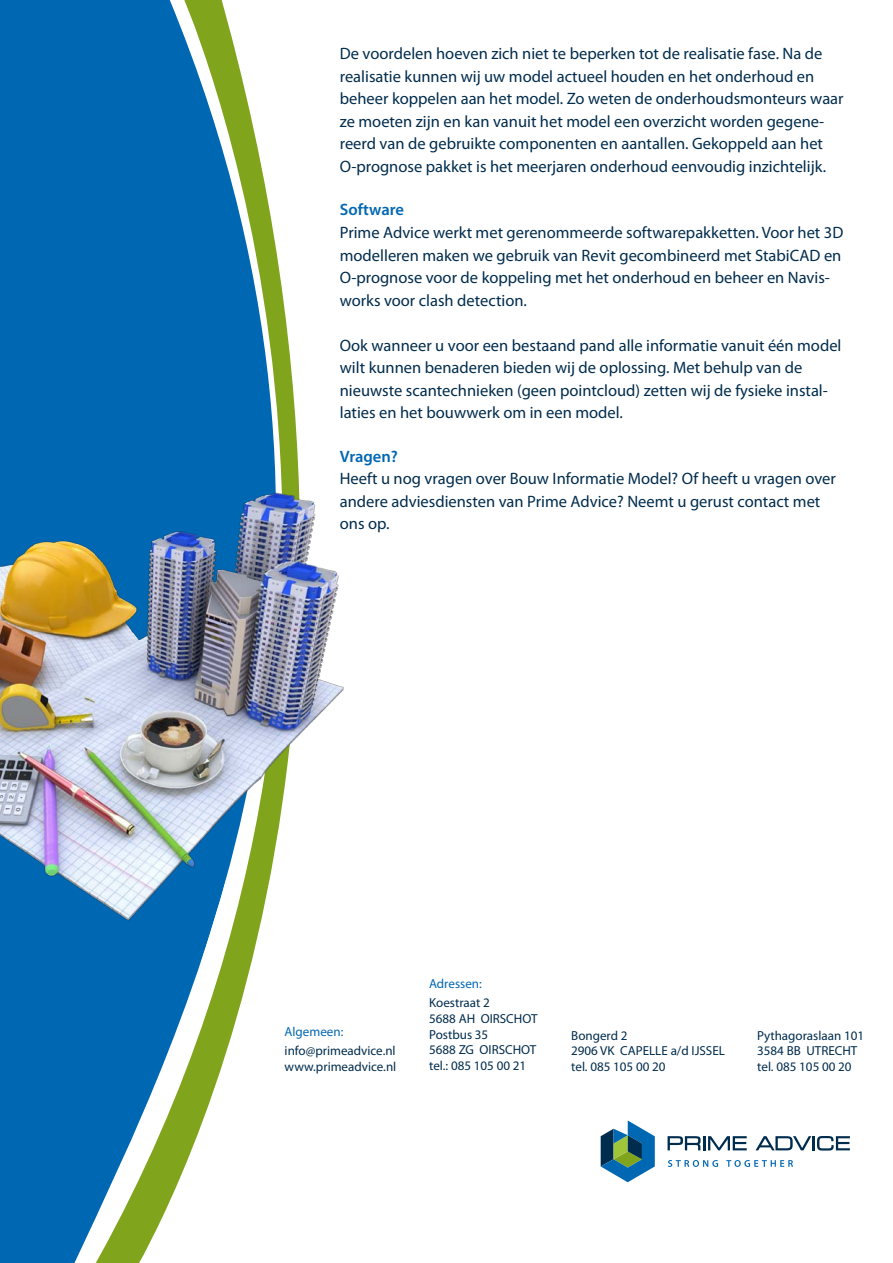
<style>
.page{position:relative;width:893px;height:1263px;background:#fff}
.page>*{position:absolute;margin:0;border:0;box-sizing:border-box;transform-origin:0 0}
.t1{font:16.5px/22.5px "Myriad Pro";color:#002c4d}
.t2{font:600 16.5px "Myriad Pro";color:#0067b2}
.t3{font:13.05px/15.6px "Myriad Pro";color:#002c4d}
.t4{font:13.05px "Myriad Pro";color:#0067b2}
</style>
<div class="page">
<div style="left:0;top:0;width:81px;height:1263px;background:#0067b2"></div>
<svg style="left:81px;top:0;width:218px;height:1263px;fill:#0067b2"></svg>
<svg style="left:202px;top:939px;width:34px;height:28px"></svg>
<img style="left:0;top:474px;width:344px;height:465px">
<svg style="left:601px;top:1120px;width:54px;height:62px"></svg>
<svg style="left:668px;top:1136px;width:79px;height:14px"></svg>
<svg style="left:756px;top:1136px;width:94px;height:14px"></svg>
<svg style="left:668px;top:1160px;width:50px;height:7px"></svg>
<svg style="left:726px;top:1160px;width:67px;height:7px"></svg>
<p class="t1" style="left:340px;top:42px;width:505px">De voordelen hoeven zich niet te beperken tot de realisatie fase. Na de realisatie kunnen wij uw model actueel houden en het onderhoud en beheer koppelen aan het model. Zo weten de onderhoudsmonteurs waar ze moeten zijn en kan vanuit het model een overzicht worden gegene&shy;reerd van de gebruikte componenten en aantallen. Gekoppeld aan het O-prognose pakket is het meerjaren onderhoud eenvoudig inzichtelijk.</p>
<p class="t2" style="left:340px;top:199px;width:66px">Software</p>
<p class="t1" style="left:340px;top:221px;width:505px">Prime Advice werkt met gerenommeerde softwarepakketten. Voor het 3D modelleren maken we gebruik van Revit gecombineerd met StabiCAD en O-prognose voor de koppeling met het onderhoud en beheer en Navis&shy;works voor clash detection.</p>
<p class="t1" style="left:340px;top:333px;width:503px">Ook wanneer u voor een bestaand pand alle informatie vanuit één model wilt kunnen benaderen bieden wij de oplossing. Met behulp van de nieuwste scantechnieken (geen pointcloud) zetten wij de fysieke instal&shy;laties en het bouwwerk om in een model.</p>
<p class="t2" style="left:340px;top:445px;width:60px">Vragen?</p>
<p class="t1" style="left:340px;top:467px;width:497px">Heeft u nog vragen over Bouw Informatie Model? Of heeft u vragen over andere adviesdiensten van Prime Advice? Neemt u gerust contact met ons op.</p>
<p class="t4" style="left:285px;top:1023px;width:60px">Algemeen:</p>
<p class="t3" style="left:285px;top:1043px;width:113px">info@primeadvice.nl www.primeadvice.nl</p>
<p class="t4" style="left:429px;top:975px;width:54px">Adressen:</p>
<p class="t3" style="left:429px;top:995px;width:110px">Koestraat 2<br>5688 AH OIRSCHOT<br>Postbus 35<br>5688 ZG OIRSCHOT tel.: 085 105 00 21</p>
<p class="t3" style="left:571px;top:1027px;width:155px">Bongerd 2<br>2906 VK CAPELLE a/d IJSSEL tel. 085 105 00 20</p>
<p class="t3" style="left:757px;top:1027px;width:108px">Pythagoraslaan 101<br>3584 BB UTRECHT tel. 085 105 00 20</p>
</div>
